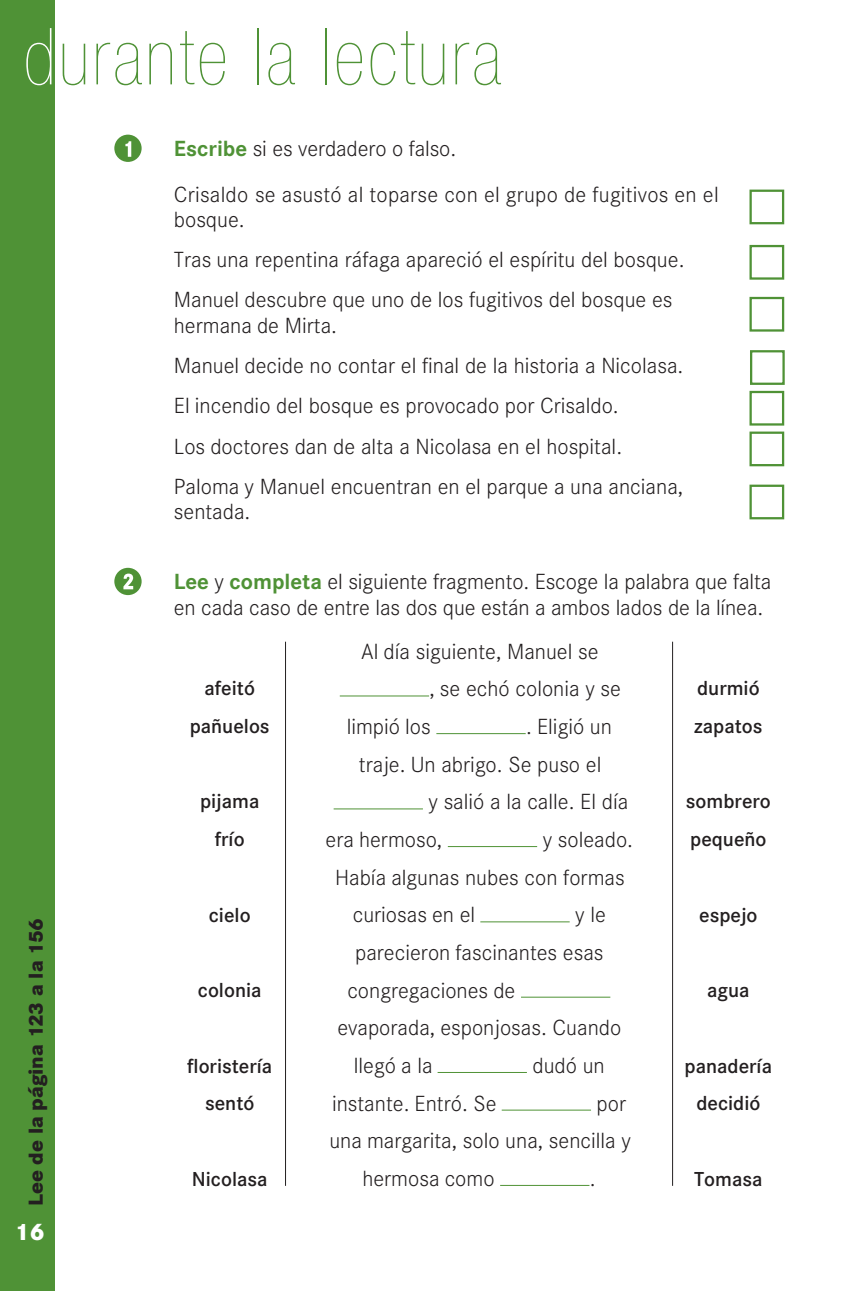
<style>
.page{position:relative;width:844px;height:1291px;background:#fff}
.page>*{position:absolute;margin:0;border:0;box-sizing:border-box;transform-origin:0 0}
.t1{font:900 condensed 78.75px "Helvetica Neue";letter-spacing:.04em;color:#4f9236}
.t2{font:800 24.5px "Corporate S";color:#fff}
.t3{font:300 22.75px/40.2px "Corporate S";color:#231f20}
.t4{font:600 21px/37.8px "Corporate S";color:#231f20;text-align:center}
.t5{font:800 21px "Corporate S";color:#231f20}
.s1{color:#fff}
.s2{font-weight:700;color:#4f9236}
</style>
<div class="page">
<div style="left:0;top:0;width:55px;height:1290px;background:#4f9236"></div>
<hr style="left:285px;top:641px;width:1px;height:544px;background:#231f20">
<hr style="left:672px;top:641px;width:1px;height:544px;background:#231f20">
<hr style="left:340px;top:695px;width:89px;height:1px;background:#4f9236">
<hr style="left:436px;top:733px;width:90px;height:1px;background:#4f9236">
<hr style="left:334px;top:808px;width:89px;height:1px;background:#4f9236">
<hr style="left:448px;top:846px;width:89px;height:1px;background:#4f9236">
<hr style="left:480px;top:921px;width:89px;height:1px;background:#4f9236">
<hr style="left:521px;top:996px;width:89px;height:1px;background:#4f9236">
<hr style="left:437px;top:1071px;width:90px;height:1px;background:#4f9236">
<hr style="left:502px;top:1109px;width:89px;height:1px;background:#4f9236">
<hr style="left:500px;top:1184px;width:89px;height:1px;background:#4f9236">
<svg style="left:114px;top:135px;width:28px;height:27px"></svg>
<div style="left:749px;top:189px;width:35px;height:35px;border:2px solid #4f9236"></div>
<div style="left:749px;top:245px;width:35px;height:34px;border:2px solid #4f9236"></div>
<div style="left:749px;top:297px;width:35px;height:34px;border:2px solid #4f9236"></div>
<div style="left:750px;top:350px;width:34px;height:35px;border:2px solid #4f9236"></div>
<div style="left:749px;top:391px;width:35px;height:34px;border:2px solid #4f9236"></div>
<div style="left:749px;top:431px;width:35px;height:35px;border:2px solid #4f9236"></div>
<div style="left:749px;top:484px;width:35px;height:35px;border:2px solid #4f9236"></div>
<svg style="left:114px;top:567px;width:28px;height:28px"></svg>
<h1 class="t1" style="left:23px;top:28px;width:479px"><span class="s1">d</span>urante la lectura</h1>
<p class="t3" style="left:174px;top:126px;width:546px;line-height:45.1px"><span class="s2">Escribe</span> si es verdadero o falso.<br>Crisaldo se asustó al toparse con el grupo de fugitivos en el</p>
<p class="t3" style="left:174px;top:200px;width:512px">bosque.<br>Tras una repentina ráfaga apareció el espíritu del bosque.<br>Manuel descubre que uno de los fugitivos del bosque es</p>
<p class="t3" style="left:174px;top:305px;width:511px">hermana de Mirta.<br>Manuel decide no contar el final de la historia a Nicolasa.<br>El incendio del bosque es provocado por Crisaldo.<br>Los doctores dan de alta a Nicolasa en el hospital.<br>Paloma y Manuel encuentran en el parque a una anciana,</p>
<p class="t3" style="left:174px;top:492px;width:78px">sentada.</p>
<p class="t5" style="left:23px;top:1206px;width:290px;rotate:-90deg">Lee de la página 123 a la 156</p>
<p class="t2" style="left:15px;top:1216px;width:32px">16</p>
<p class="t3" style="left:174px;top:569px;width:599px;line-height:25.4px"><span class="s2">Lee</span> y <span class="s2">completa</span> el siguiente fragmento. Escoge la palabra que falta en cada caso de entre las dos que están a ambos lados de la línea.</p>
<p class="t4" style="left:190px;top:669px;width:81px">afeitó pañuelos</p>
<p class="t4" style="left:200px;top:782px;width:61px">pijama frío</p>
<p class="t4" style="left:209px;top:895px;width:43px">cielo</p>
<p class="t4" style="left:198px;top:971px;width:65px">colonia</p>
<p class="t4" style="left:187px;top:1046px;width:87px">floristería sentó</p>
<p class="t4" style="left:192px;top:1160px;width:77px">Nicolasa</p>
<p class="t3" style="left:361px;top:631px;width:239px">Al día siguiente, Manuel se</p>
<p class="t3" style="left:429px;top:669px;width:193px">, se echó colonia y se</p>
<p class="t3" style="left:347px;top:706px;width:86px">limpió los</p>
<p class="t3" style="left:526px;top:706px;width:87px">. Eligió un</p>
<p class="t3" style="left:359px;top:744px;width:244px">traje. Un abrigo. Se puso el</p>
<p class="t3" style="left:428px;top:782px;width:201px">y salió a la calle. El día</p>
<p class="t3" style="left:325px;top:819px;width:118px">era hermoso,</p>
<p class="t3" style="left:543px;top:819px;width:92px">y soleado.</p>
<p class="t3" style="left:335px;top:857px;width:291px">Había algunas nubes con formas</p>
<p class="t3" style="left:353px;top:894px;width:124px">curiosas en el</p>
<p class="t3" style="left:575px;top:894px;width:32px">y le</p>
<p class="t3" style="left:355px;top:932px;width:250px">parecieron fascinantes esas</p>
<p class="t3" style="left:347px;top:970px;width:170px">congregaciones de</p>
<p class="t3" style="left:337px;top:1007px;width:285px">evaporada, esponjosas. Cuando</p>
<p class="t3" style="left:354px;top:1045px;width:80px">llegó a la</p>
<p class="t3" style="left:532px;top:1045px;width:74px">dudó un</p>
<p class="t3" style="left:332px;top:1083px;width:166px">instante. Entró. Se</p>
<p class="t3" style="left:596px;top:1083px;width:31px">por</p>
<p class="t3" style="left:329px;top:1120px;width:303px">una margarita, solo una, sencilla y</p>
<p class="t3" style="left:362px;top:1158px;width:134px">hermosa como</p>
<p class="t3" style="left:590px;top:1158px;width:7px">.</p>
<p class="t4" style="left:694px;top:669px;width:70px;text-align:left">durmió zapatos</p>
<p class="t4" style="left:686px;top:782px;width:86px;text-align:left">sombrero pequeño</p>
<p class="t4" style="left:699px;top:895px;width:60px">espejo</p>
<p class="t4" style="left:707px;top:971px;width:44px">agua</p>
<p class="t4" style="left:684px;top:1046px;width:89px">panadería decidió</p>
<p class="t4" style="left:694px;top:1160px;width:70px">Tomasa</p>
</div>
